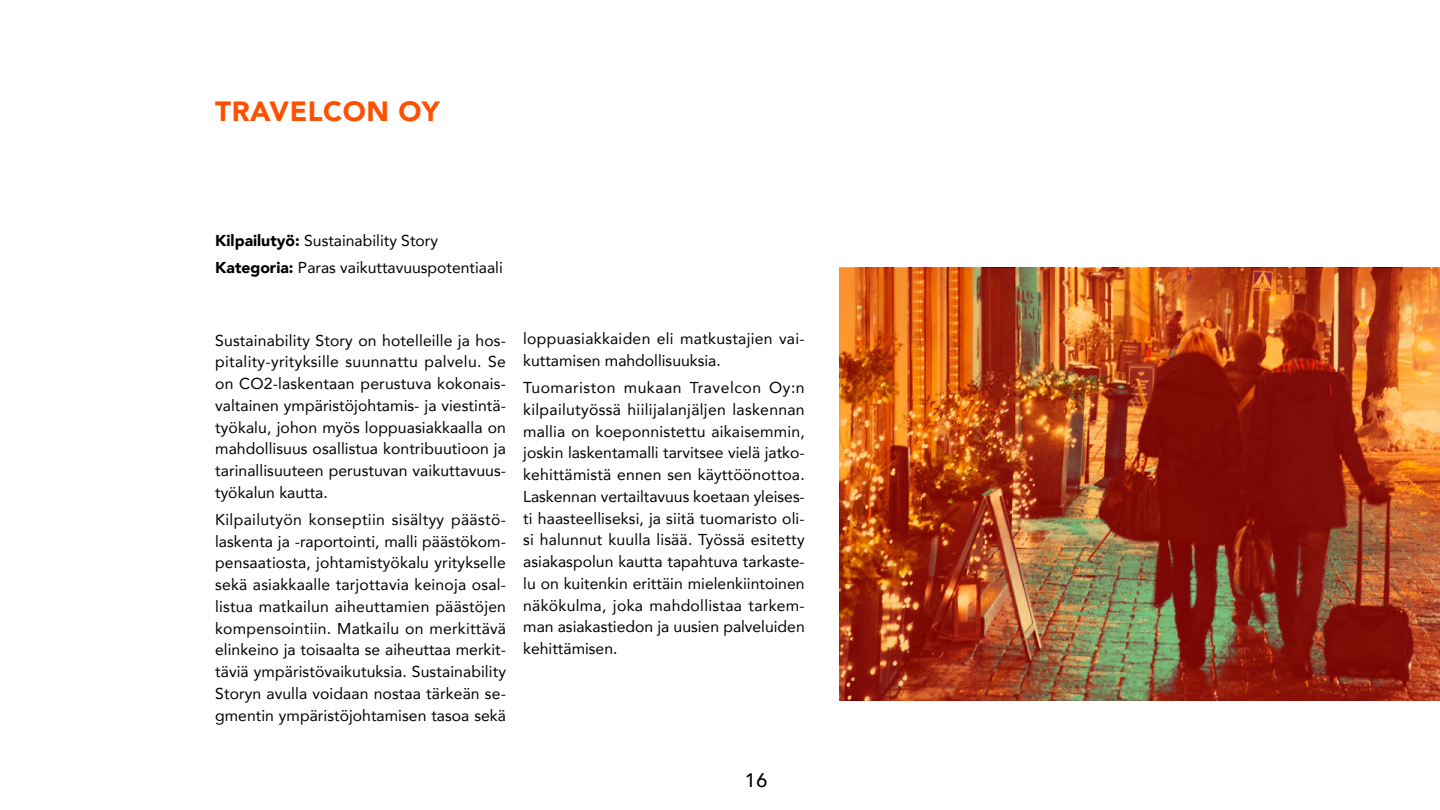
<style>
.page{position:relative;width:1440px;height:810px;background:#fff}
.page>*{position:absolute;margin:0;border:0;box-sizing:border-box;transform-origin:0 0}
.väliotsikko_iso_vers{font:900 27.75px "Avenir";letter-spacing:.02em;color:#ff5000}
.t1{font:500 19.5px "Avenir";color:#000}
.leipis_muut_kpl{font:15.75px/21.8px "Avenir";color:#000;text-align:justify}
.leipis_muut_kpl-2{font:15.75px/21.8px "Avenir";letter-spacing:.02em;color:#000}
.s1{font-weight:900}
</style>
<div class="page">
<img style="left:839px;top:268px;width:601px;height:432px">
<p class="väliotsikko_iso_vers" style="left:215px;top:87px;width:226px">TRAVELCON OY</p>
<p class="leipis_muut_kpl" style="left:215px;top:229px;width:224px"><span class="s1">Kilpailutyö:</span> Sustainability Story</p>
<p class="leipis_muut_kpl" style="left:215px;top:256px;width:289px"><span class="s1">Kategoria:</span> Paras vaikuttavuuspotentiaali</p>
<p class="leipis_muut_kpl" style="left:215px;top:329px;width:292px">Sustainability Story on hotelleille ja hos&shy;pitality-yrityksille suunnattu palvelu. Se on CO2-laskentaan perustuva kokonais&shy;valtainen ympäristöjohtamis- ja viestintä&shy;työkalu, johon myös loppuasiakkaalla on mahdollisuus osallistua kontribuutioon ja tarinallisuuteen perustuvan vaikuttavuus&shy;työkalun kautta.</p>
<p class="leipis_muut_kpl" style="left:215px;top:508px;width:292px">Kilpailutyön konseptiin sisältyy päästö&shy;laskenta ja -raportointi, malli päästökom&shy;pensaatiosta, johtamistyökalu yritykselle sekä asiakkaalle tarjottavia keinoja osal&shy;listua matkailun aiheuttamien päästöjen kompensointiin. Matkailu on merkittävä elinkeino ja toisaalta se aiheuttaa merkit&shy;täviä ympäristövaikutuksia. Sustainability Storyn avulla voidaan nostaa tärkeän se&shy;gmentin ympäristöjohtamisen tasoa sekä</p>
<p class="leipis_muut_kpl-2" style="left:523px;top:327px;width:283px">loppuasiakkaiden eli matkustajien vai&shy;kuttamisen mahdollisuuksia.</p>
<p class="leipis_muut_kpl" style="left:523px;top:376px;width:283px">Tuomariston mukaan Travelcon Oy:n kilpailutyössä hiilijalanjäljen laskennan mallia on koeponnistettu aikaisemmin, joskin laskentamalli tarvitsee vielä jatko&shy;kehittämistä ennen sen käyttöönottoa.<br>Laskennan vertailtavuus koetaan yleises&shy;ti haasteelliseksi, ja siitä tuomaristo oli&shy;si halunnut kuulla lisää. Työssä esitetty asiakaspolun kautta tapahtuva tarkaste&shy;lu on kuitenkin erittäin mielenkiintoinen näkökulma, joka mahdollistaa tarkem&shy;man asiakastiedon ja uusien palveluiden kehittämisen.</p>
<p class="t1" style="left:745px;top:763px;width:24px">16</p>
</div>
